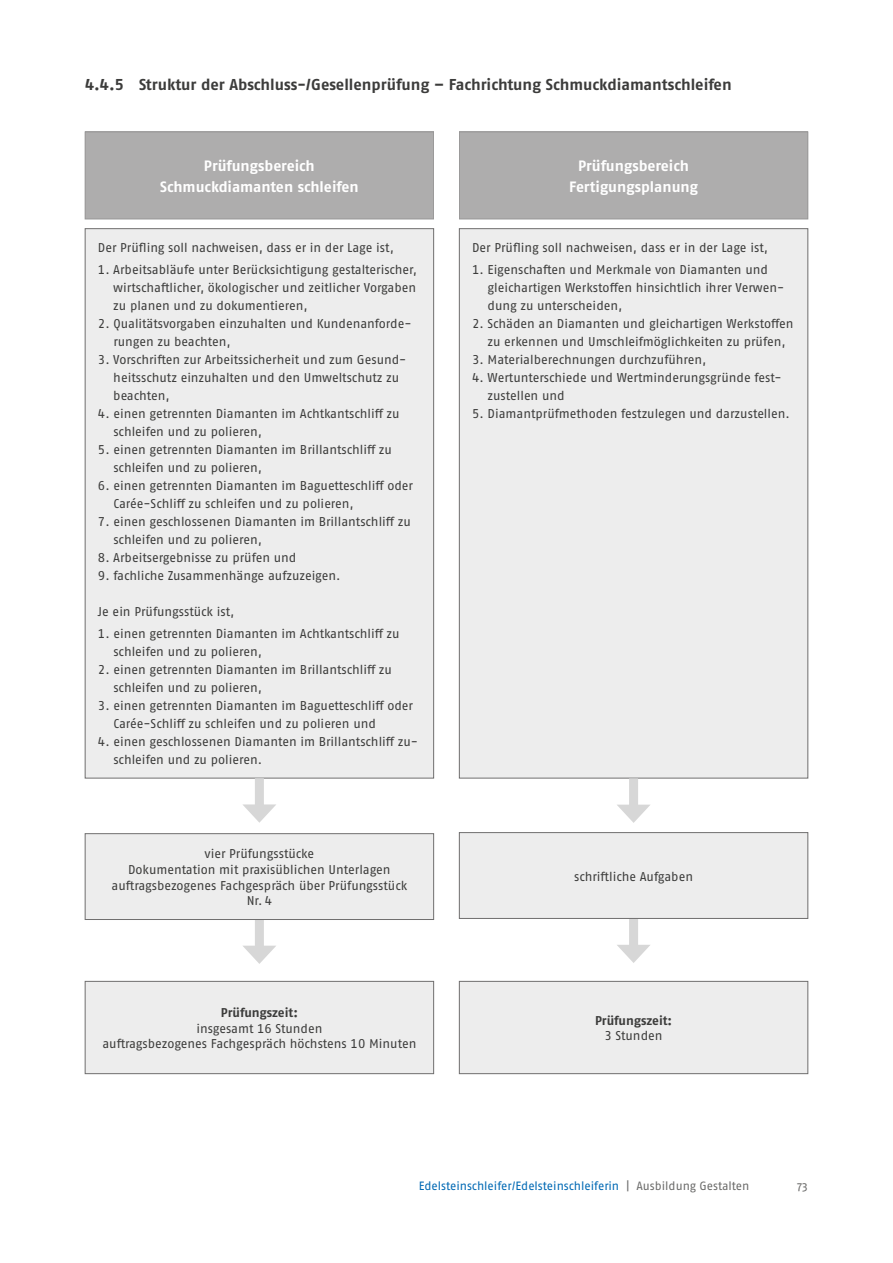
<style>
.page{position:relative;width:893px;height:1263px;background:#fff}
.page>*{position:absolute;margin:0;border:0;box-sizing:border-box;transform-origin:0 0}
.id549{font:700 15.75px "Fago Pro";letter-spacing:-.005em;color:#3c3c3b}
.t1{font:700 15px/21px "Fago Pro";letter-spacing:-.005em;color:#fff;text-align:center}
.id555{font:12.75px/18px "Fago Pro";letter-spacing:-.005em;color:#3c3c3b}
.id554{font:12.75px/15.8px "Fago Pro";letter-spacing:-.005em;color:#3c3c3b;text-align:center}
.id554-2{font:700 12.75px "Fago Pro";letter-spacing:-.005em;color:#3c3c3b}
.t2{font:12px "Fago Pro";letter-spacing:-.005em;color:#0069b4}
.t3{font:12px "Fago Pro";color:#6b6b6a}
.s1{color:#6b6b6a}
</style>
<div class="page">
<div style="left:85px;top:132px;width:349px;height:87px;background:#aeadad"></div>
<div style="left:459px;top:132px;width:349px;height:87px;background:#aeadad"></div>
<div style="left:85px;top:228px;width:349px;height:550px;background:#ededed"></div>
<div style="left:459px;top:228px;width:349px;height:550px;background:#ededed"></div>
<div style="left:255px;top:778px;width:9px;height:34px;background:#d7d7d7"></div>
<svg style="left:243px;top:804px;width:33px;height:19px"></svg>
<div style="left:255px;top:919px;width:9px;height:34px;background:#d7d7d7"></div>
<svg style="left:243px;top:946px;width:33px;height:18px"></svg>
<div style="left:629px;top:778px;width:9px;height:34px;background:#d7d7d7"></div>
<svg style="left:617px;top:805px;width:33px;height:18px"></svg>
<div style="left:629px;top:918px;width:9px;height:34px;background:#d7d7d7"></div>
<svg style="left:617px;top:945px;width:33px;height:18px"></svg>
<div style="left:85px;top:833px;width:349px;height:87px;background:#ededed"></div>
<div style="left:459px;top:832px;width:349px;height:87px;background:#ededed"></div>
<div style="left:85px;top:981px;width:349px;height:93px;background:#ededed"></div>
<div style="left:459px;top:981px;width:349px;height:93px;background:#ededed"></div>
<h3 class="id549" style="left:85px;top:75px;width:648px">4.4.5 Struktur der Abschluss-/Gesellenprüfung – Fachrichtung Schmuckdiamantschleifen</h3>
<p class="t1" style="left:160px;top:155px;width:200px">Prüfungsbereich<br>Schmuckdiamanten schleifen</p>
<p class="t1" style="left:569px;top:155px;width:131px">Prüfungsbereich<br>Fertigungsplanung</p>
<p class="id555" style="left:98px;top:238px;width:297px">Der Prüfling soll nachweisen, dass er in der Lage ist,</p>
<p class="id555" style="left:113px;top:260px;width:305px;text-align:justify;text-indent:-15px">1. Arbeitsabläufe unter Berücksichtigung gestalterischer, wirtschaftlicher, ökologischer und zeitlicher Vorgaben zu planen und zu dokumentieren,</p>
<p class="id555" style="left:113px;top:314px;width:300px;text-indent:-15px">2. Qualitätsvorgaben einzuhalten und Kundenanforde&shy;rungen zu beachten,</p>
<p class="id555" style="left:113px;top:350px;width:295px;text-indent:-15px">3. Vorschriften zur Arbeitssicherheit und zum Gesund&shy;heitsschutz einzuhalten und den Umweltschutz zu beachten,</p>
<p class="id555" style="left:113px;top:404px;width:288px;text-indent:-15px">4. einen getrennten Diamanten im Achtkantschliff zu schleifen und zu polieren,</p>
<p class="id555" style="left:113px;top:440px;width:280px;text-indent:-15px">5. einen getrennten Diamanten im Brillantschliff zu schleifen und zu polieren,</p>
<p class="id555" style="left:113px;top:476px;width:301px;text-indent:-15px">6. einen getrennten Diamanten im Baguetteschliff oder<br>Carée-Schliff zu schleifen und zu polieren,</p>
<p class="id555" style="left:113px;top:512px;width:299px;text-indent:-15px">7. einen geschlossenen Diamanten im Brillantschliff zu schleifen und zu polieren,</p>
<p class="id555" style="left:98px;top:548px;width:200px">8. Arbeitsergebnisse zu prüfen und</p>
<p class="id555" style="left:98px;top:566px;width:244px">9. fachliche Zusammenhänge aufzuzeigen.</p>
<p class="id555" style="left:98px;top:602px;width:138px">Je ein Prüfungsstück ist,</p>
<p class="id555" style="left:113px;top:625px;width:288px;text-indent:-15px">1. einen getrennten Diamanten im Achtkantschliff zu schleifen und zu polieren,</p>
<p class="id555" style="left:113px;top:661px;width:280px;text-indent:-15px">2. einen getrennten Diamanten im Brillantschliff zu schleifen und zu polieren,</p>
<p class="id555" style="left:113px;top:697px;width:301px;text-indent:-15px">3. einen getrennten Diamanten im Baguetteschliff oder<br>Carée-Schliff zu schleifen und zu polieren und</p>
<p class="id555" style="left:113px;top:733px;width:306px;text-indent:-15px">4. einen geschlossenen Diamanten im Brillantschliff zu&shy;schleifen und zu polieren.</p>
<p class="id554" style="left:205px;top:846px;width:111px">vier Prüfungsstücke</p>
<p class="id554" style="left:128px;top:861px;width:264px">Dokumentation mit praxisüblichen Unterlagen</p>
<p class="id554" style="left:112px;top:877px;width:297px">auftragsbezogenes Fachgespräch über Prüfungsstück<br>Nr. 4</p>
<p class="id554-2" style="left:221px;top:1005px;width:79px">Prüfungszeit:</p>
<p class="id554" style="left:196px;top:1020px;width:127px">insgesamt 16 Stunden</p>
<p class="id554" style="left:102px;top:1036px;width:316px">auftragsbezogenes Fachgespräch höchstens 10 Minuten</p>
<p class="id555" style="left:472px;top:238px;width:297px">Der Prüfling soll nachweisen, dass er in der Lage ist,</p>
<p class="id555" style="left:488px;top:260px;width:298px;text-indent:-15px">1. Eigenschaften und Merkmale von Diamanten und gleichartigen Werkstoffen hinsichtlich ihrer Verwen&shy;dung zu unterscheiden,</p>
<p class="id555" style="left:472px;top:314px;width:323px;text-align:center">2. Schäden an Diamanten und gleichartigen Werkstoffen zu erkennen und Umschleifmöglichkeiten zu prüfen,</p>
<p class="id555" style="left:472px;top:350px;width:236px">3. Materialberechnungen durchzuführen,</p>
<p class="id555" style="left:488px;top:368px;width:296px;text-indent:-15px">4. Wertunterschiede und Wertminderungsgründe fest&shy;zustellen und</p>
<p class="id555" style="left:472px;top:404px;width:319px">5. Diamantprüfmethoden festzulegen und darzustellen.</p>
<p class="id554" style="left:574px;top:868px;width:120px">schriftliche Aufgaben</p>
<p class="id554-2" style="left:595px;top:1012px;width:79px">Prüfungszeit:</p>
<p class="id554" style="left:605px;top:1028px;width:59px">3 Stunden</p>
<p class="t2" style="left:419px;top:1178px;width:332px">Edelsteinschleifer/Edelsteinschleiferin <span class="s1">| Ausbildung Gestalten</span></p>
<p class="t3" style="left:797px;top:1178px;width:12px">73</p>
</div>
